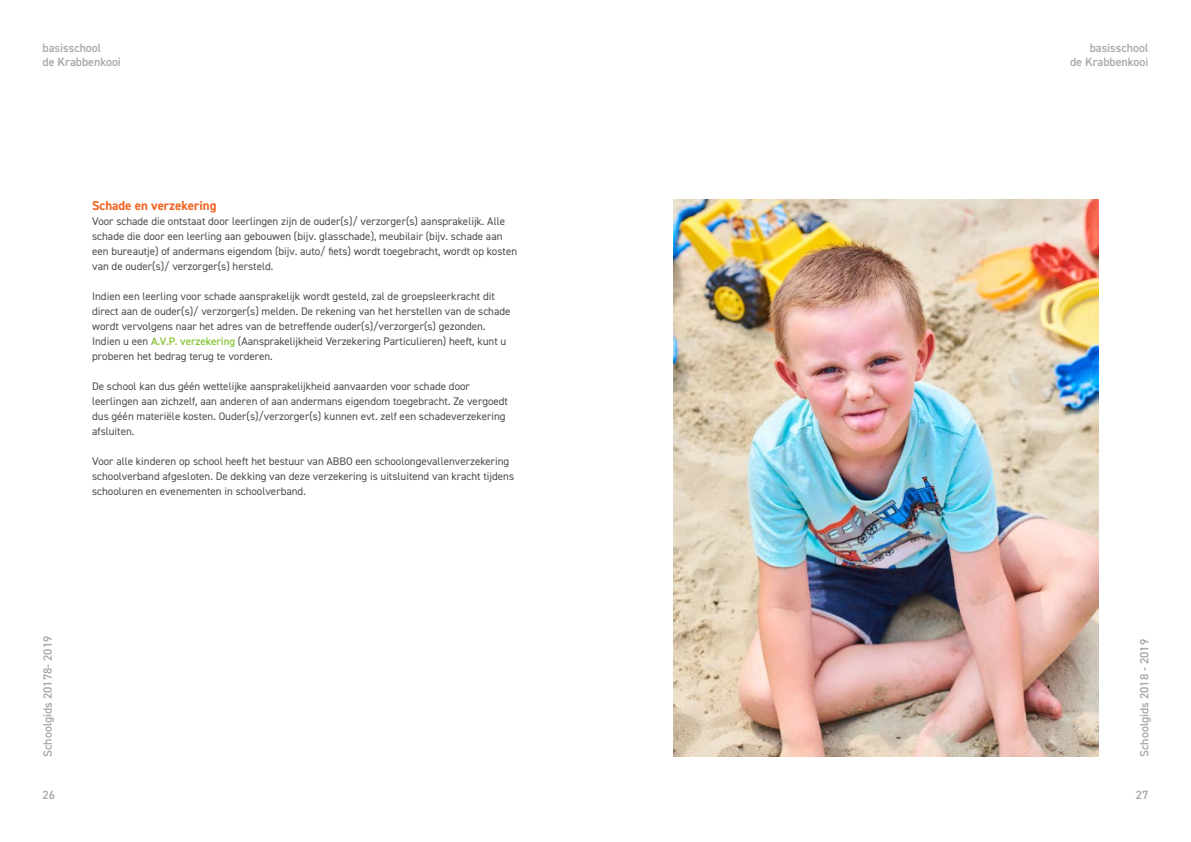
<style>
.page{position:relative;width:1191px;height:842px;background:#fff}
.page>*{position:absolute;margin:0;border:0;box-sizing:border-box;transform-origin:0 0}
.tussenkopje_body{font:700 13px "DIN2014";color:#f36421}
.t1{font:600 12px/14.4px "DIN2014";color:#a8a9ad;text-align:right}
.body{font:11px/15px "DIN2014";color:#4b4c4d}
.s1{font-weight:600;color:#8bc63e}
</style>
<div class="page">
<img style="left:673px;top:200px;width:425px;height:557px">
<p class="t1" style="left:43px;top:40px;width:80px;text-align:left">basisschool<br>de Krabbenkooi</p>
<p class="tussenkopje_body" style="left:92px;top:197px;width:126px">Schade en verzekering</p>
<p class="body" style="left:92px;top:213px;width:426px">Voor schade die ontstaat door leerlingen zijn de ouder(s)/ verzorger(s) aansprakelijk. Alle schade die door een leerling aan gebouwen (bijv. glasschade), meubilair (bijv. schade aan een bureautje) of andermans eigendom (bijv. auto/ fiets) wordt toegebracht, wordt op kosten van de ouder(s)/ verzorger(s) hersteld.</p>
<p class="body" style="left:92px;top:288px;width:420px">Indien een leerling voor schade aansprakelijk wordt gesteld, zal de groepsleerkracht dit direct aan de ouder(s)/ verzorger(s) melden. De rekening van het herstellen van de schade wordt vervolgens naar het adres van de betreffende ouder(s)/verzorger(s) gezonden.<br>Indien u een <span class="s1">A.V.P. verzekering</span> (Aansprakelijkheid Verzekering Particulieren) heeft, kunt u proberen het bedrag terug te vorderen.</p>
<p class="body" style="left:92px;top:378px;width:417px">De school kan dus géén wettelijke aansprakelijkheid aanvaarden voor schade door leerlingen aan zichzelf, aan anderen of aan andermans eigendom toegebracht. Ze vergoedt dus géén materiële kosten. Ouder(s)/verzorger(s) kunnen evt. zelf een schadeverzekering afsluiten.</p>
<p class="body" style="left:92px;top:453px;width:423px">Voor alle kinderen op school heeft het bestuur van ABBO een schoolongevallenverzekering schoolverband afgesloten. De dekking van deze verzekering is uitsluitend van kracht tijdens schooluren en evenementen in schoolverband.</p>
<p class="t1" style="left:40px;top:757px;width:123px;rotate:-90deg">Schoolgids 20178- 2019</p>
<p class="t1" style="left:43px;top:788px;width:14px">26</p>
<p class="t1" style="left:1070px;top:40px;width:80px">basisschool<br>de Krabbenkooi</p>
<p class="t1" style="left:1136px;top:757px;width:119px;rotate:-90deg">Schoolgids 2018 - 2019</p>
<p class="t1" style="left:1136px;top:788px;width:14px">27</p>
</div>
